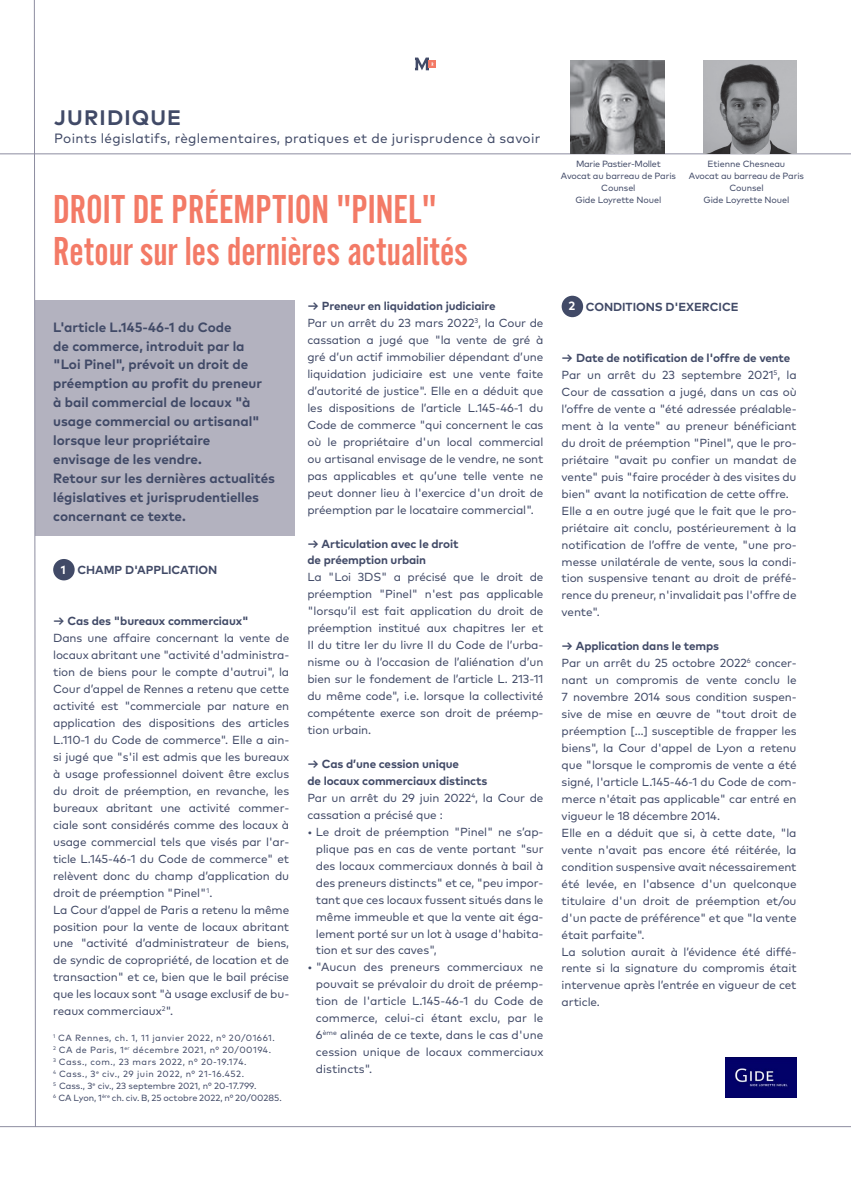
<style>
.page{position:relative;width:851px;height:1191px;background:#fff}
.page>*{position:absolute;margin:0;border:0;box-sizing:border-box;transform-origin:0 0}
.t1{font:42px "Alternate Got No 2 D";color:#f37a66}
.t2{font:700 21px "Mark OT";letter-spacing:.055em;color:#414a67}
.Titre_Transaction{font:700 13.5px/18.9px "Mark Pro";color:#414a67}
.t3{font:13.5px "Mark OT";letter-spacing:.02em;color:#414a67}
.t4{font:700 12px "Mark Pro";color:#fff}
.t5{font:11.7px/17px "Mark OT";letter-spacing:-.01em;color:#414a67;text-align:justify}
.t6{font:700 11.7px "Mark OT";letter-spacing:-.01em;color:#414a67}
.t7{font:9px "Mark OT";letter-spacing:.045em;color:#414a67}
.Nom_Classe_d_actif{font:9px/12px "Mark Pro";letter-spacing:-.015em;color:#414a67;text-align:center}
.t8{font:9px "Mark OT";color:#414a67}
</style>
<div class="page">
<svg style="left:433px;top:60px;width:3px;height:8px"></svg>
<svg style="left:415px;top:58px;width:18px;height:12px"></svg>
<hr style="left:0;top:1126px;width:850px;height:1px;background:#8d8da0">
<div style="left:35px;top:301px;width:259px;height:235px;background:#b3b2bf"></div>
<div style="left:53px;top:559px;width:22px;height:21px;background:#414a67;border-radius:50%"></div>
<div style="left:561px;top:296px;width:22px;height:21px;background:#414a67;border-radius:50%"></div>
<hr style="left:0;top:153px;width:850px;height:1px;background:#8d8da0">
<img style="left:703px;top:60px;width:93px;height:94px">
<img style="left:570px;top:60px;width:94px;height:94px">
<svg style="left:34px;top:0;width:2px;height:1127px"></svg>
<img style="left:725px;top:1057px;width:71px;height:41px">
<p class="t2" style="left:54px;top:104px;width:128px">JURIDIQUE</p>
<p class="t3" style="left:54px;top:130px;width:487px">Points législatifs, règlementaires, pratiques et de jurisprudence à savoir</p>
<p class="t1" style="left:53px;top:187px;width:385px">DROIT DE PRÉEMPTION "PINEL"</p>
<p class="t1" style="left:53px;top:229px;width:416px">Retour sur les dernières actualités</p>
<p class="Titre_Transaction" style="left:53px;top:316px;width:210px">L'article L.145-46-1 du Code<br>de commerce, introduit par la "Loi Pinel", prévoit un droit de préemption au profit du preneur à bail commercial de locaux "à usage commercial ou artisanal" lorsque leur propriétaire envisage de les vendre.</p>
<p class="Titre_Transaction" style="left:53px;top:467px;width:223px">Retour sur les dernières actualités législatives et jurisprudentielles concernant ce texte.</p>
<p class="t4" style="left:61px;top:560px;width:6px">1</p>
<p class="t6" style="left:77px;top:563px;width:141px">CHAMP D'APPLICATION</p>
<p class="t6" style="left:53px;top:613px;width:197px">→ Cas des "bureaux commerciaux"</p>
<p class="t5" style="left:53px;top:629px;width:237px">Dans une affaire concernant la vente de locaux abritant une "activité d'administra&shy;tion de biens pour le compte d'autrui", la Cour d’appel de Rennes a retenu que cette activité est "commerciale par nature en application des dispositions des articles L.110-1 du Code de commerce". Elle a ain&shy;si jugé que "s'il est admis que les bureaux à usage professionnel doivent être exclus du droit de préemption, en revanche, les bureaux abritant une activité commer&shy;ciale sont considérés comme des locaux à usage commercial tels que visés par l'ar&shy;ticle L.145-46-1 du Code de commerce" et relèvent donc du champ d’application du droit de préemption "Pinel"<sup>1</sup>.</p>
<p class="t5" style="left:53px;top:900px;width:237px">La Cour d’appel de Paris a retenu la même position pour la vente de locaux abritant une "activité d’administrateur de biens, de syndic de copropriété, de location et de transaction" et ce, bien que le bail précise que les locaux sont "à usage exclusif de bu&shy;reaux commerciaux<sup>2</sup>".</p>
<p class="t7" style="left:53px;top:1032px;width:223px"><sup>1</sup> CA Rennes, ch. 1, 11 janvier 2022, n° 20/01661.</p>
<p class="t7" style="left:53px;top:1044px;width:219px"><sup>2</sup> CA de Paris, 1<sup>er</sup> décembre 2021, n° 20/00194.</p>
<p class="t7" style="left:53px;top:1056px;width:195px"><sup>3</sup> Cass., com., 23 mars 2022, n° 20-19.174.</p>
<p class="t7" style="left:53px;top:1068px;width:192px"><sup>4</sup> Cass., 3<sup>e</sup> civ., 29 juin 2022, n° 21-16.452.</p>
<p class="t8" style="left:53px;top:1080px;width:205px"><sup>5</sup> Cass., 3<sup>e</sup> civ., 23 septembre 2021, n° 20-17.799.</p>
<p class="t8" style="left:53px;top:1092px;width:230px"><sup>6</sup> CA Lyon, 1<sup>ère</sup> ch. civ. B, 25 octobre 2022, n° 20/00285.</p>
<p class="t6" style="left:307px;top:298px;width:190px">→ Preneur en liquidation judiciaire</p>
<p class="t5" style="left:307px;top:314px;width:237px">Par un arrêt du 23 mars 2022<sup>3</sup>, la Cour de cassation a jugé que "la vente de gré à gré d’un actif immobilier dépendant d’une liquidation judiciaire est une vente faite d’autorité de justice". Elle en a déduit que les dispositions de l’article L.145-46-1 du Code de commerce "qui concernent le cas où le propriétaire d'un local commercial ou artisanal envisage de le vendre, ne sont pas applicables et qu’une telle vente ne peut donner lieu à l'exercice d'un droit de préemption par le locataire commercial".</p>
<p class="t6" style="left:307px;top:536px;width:153px">→ Articulation avec le droit</p>
<p class="t6" style="left:307px;top:553px;width:120px">de préemption urbain</p>
<p class="t5" style="left:307px;top:568px;width:237px">La "Loi 3DS" a précisé que le droit de préemption "Pinel" n'est pas applicable "lorsqu’il est fait application du droit de préemption institué aux chapitres Ier et II du titre Ier du livre II du Code de l’urba&shy;nisme ou à l’occasion de l’aliénation d’un bien sur le fondement de l’article L. 213-11 du même code", i.e. lorsque la collectivité compétente exerce son droit de préemp&shy;tion urbain.</p>
<p class="t6" style="left:307px;top:756px;width:153px">→ Cas d’une cession unique</p>
<p class="t6" style="left:307px;top:773px;width:181px">de locaux commerciaux distincts</p>
<p class="t5" style="left:307px;top:789px;width:237px">Par un arrêt du 29 juin 2022<sup>4</sup>, la Cour de cassation a précisé que :</p>
<p class="t5" style="left:316px;top:823px;width:229px;text-indent:-9px">• Le droit de préemption "Pinel" ne s’ap&shy;plique pas en cas de vente portant "sur des locaux commerciaux donnés à bail à des preneurs distincts" et ce, "peu impor&shy;tant que ces locaux fussent situés dans le même immeuble et que la vente ait éga&shy;lement porté sur un lot à usage d'habita&shy;tion et sur des caves",</p>
<p class="t5" style="left:316px;top:958px;width:229px;text-indent:-9px">• "Aucun des preneurs commerciaux ne pouvait se prévaloir du droit de préemp&shy;tion de l'article L.145-46-1 du Code de commerce, celui-ci étant exclu, par le 6<sup>ème</sup> alinéa de ce texte, dans le cas d'une cession unique de locaux commerciaux distincts".</p>
<p class="Nom_Classe_d_actif" style="left:560px;top:157px;width:117px">Marie Pastier-Mollet<br>Avocat au barreau de Paris</p>
<p class="Nom_Classe_d_actif" style="left:601px;top:181px;width:36px">Counsel</p>
<p class="Nom_Classe_d_actif" style="left:575px;top:193px;width:87px">Gide Loyrette Nouel</p>
<p class="Nom_Classe_d_actif" style="left:688px;top:157px;width:117px">Etienne Chesneau<br>Avocat au barreau de Paris</p>
<p class="Nom_Classe_d_actif" style="left:729px;top:181px;width:36px">Counsel</p>
<p class="Nom_Classe_d_actif" style="left:703px;top:193px;width:87px">Gide Loyrette Nouel</p>
<p class="t4" style="left:568px;top:297px;width:8px">2</p>
<p class="t6" style="left:585px;top:299px;width:154px">CONDITIONS D'EXERCICE</p>
<p class="t6" style="left:561px;top:350px;width:230px">→ Date de notification de l'offre de vente</p>
<p class="t5" style="left:561px;top:366px;width:236px">Par un arrêt du 23 septembre 2021<sup>5</sup>, la Cour de cassation a jugé, dans un cas où l’offre de vente a "été adressée préalable&shy;ment à la vente" au preneur bénéficiant du droit de préemption "Pinel", que le pro&shy;priétaire "avait pu confier un mandat de vente" puis "faire procéder à des visites du bien" avant la notification de cette offre.</p>
<p class="t5" style="left:561px;top:502px;width:236px">Elle a en outre jugé que le fait que le pro&shy;priétaire ait conclu, postérieurement à la notification de l’offre de vente, "une pro&shy;messe unilatérale de vente, sous la condi&shy;tion suspensive tenant au droit de préfé&shy;rence du preneur, n'invalidait pas l'offre de vente".</p>
<p class="t6" style="left:561px;top:638px;width:159px">→ Application dans le temps</p>
<p class="t5" style="left:561px;top:654px;width:236px">Par un arrêt du 25 octobre 2022<sup>6</sup> concer&shy;nant un compromis de vente conclu le 7 novembre 2014 sous condition suspen&shy;sive de mise en œuvre de "tout droit de préemption […] susceptible de frapper les biens", la Cour d'appel de Lyon a retenu que "lorsque le compromis de vente a été signé, l'article L.145-46-1 du Code de com&shy;merce n'était pas applicable" car entré en vigueur le 18 décembre 2014.</p>
<p class="t5" style="left:561px;top:824px;width:236px">Elle en a déduit que si, à cette date, "la vente n'avait pas encore été réitérée, la condition suspensive avait nécessairement été levée, en l'absence d'un quelconque titulaire d'un droit de préemption et/ou d'un pacte de préférence" et que "la vente était parfaite".</p>
<p class="t5" style="left:561px;top:942px;width:236px">La solution aurait à l’évidence été diffé&shy;rente si la signature du compromis était intervenue après l’entrée en vigueur de cet article.</p>
</div>
